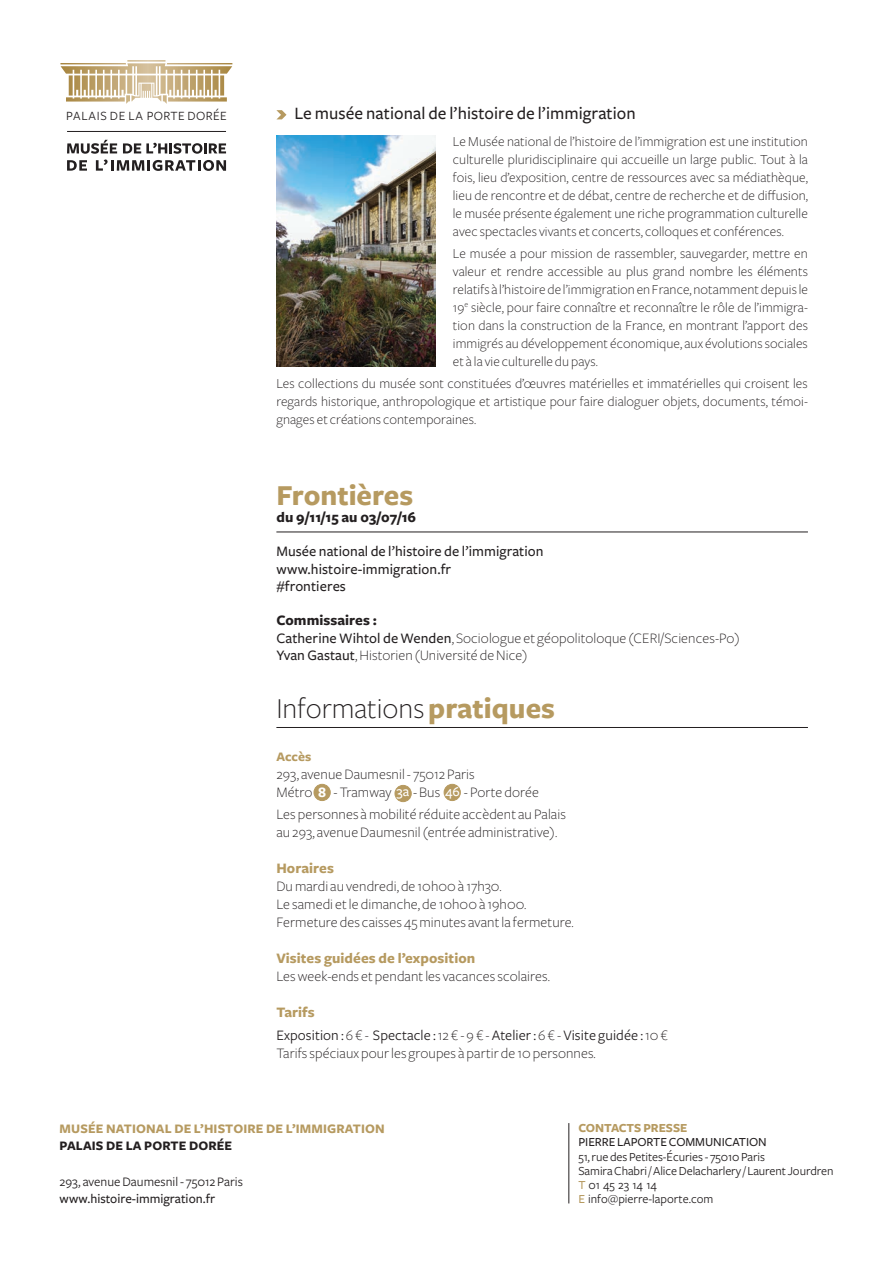
<style>
.page{position:relative;width:893px;height:1263px;background:#fff}
.page>*{position:absolute;margin:0;border:0;box-sizing:border-box;transform-origin:0 0}
.t1{font:300 30px "Freight Sans";color:#231f20}
.t2{font:700 30px "Freight Sans";color:#b69a60}
.t3{font:500 18px "Freight Sans";letter-spacing:.005em;color:#231f20}
.t4{font:300 15px/18px "Freight Sans";letter-spacing:.005em;color:#231f20}
.t5{font:500 15px/17.2px "Freight Sans";letter-spacing:.005em;color:#231f20}
.t6{font:15px/22.2px "Freight Sans";letter-spacing:.005em;color:#231f20}
.t7{font:700 15px "Freight Sans";letter-spacing:.005em;color:#b69a60}
.t8{font:700 15px "Freight Sans";color:#231f20}
.t9{font:300 14.25px/18px "Freight Sans";letter-spacing:.005em;color:#231f20;text-align:justify}
.t10{font:700 13.5px "Freight Sans";letter-spacing:.01em;color:#b69a60}
.t11{font:13.5px "Freight Sans";color:#231f20}
.t12{font:500 13.5px "Freight Sans";color:#231f20}
.t13{font:700 13.5px "Freight Sans";letter-spacing:.01em;color:#231f20}
.t14{font:13.05px "Freight Sans";letter-spacing:.03em;color:#231f20}
.t15{font:12.75px/14.2px "Freight Sans";letter-spacing:-.005em;color:#231f20}
.t16{font:500 12.75px "Freight Sans";letter-spacing:-.005em;color:#231f20}
.t17{font:700 12.75px "Freight Sans";letter-spacing:-.005em;color:#b69a60}
.s1{font-weight:700}
.s2{font-weight:500}
.s3{font-weight:700;color:#b69a60}
.s4{font-weight:700;color:#fff}
.s5{font-weight:500;font-size:14.25px;color:#fff}
.s6{font-weight:300}
.s7{font-weight:500;color:#b69a60}
</style>
<div class="page">
<div style="left:314px;top:784px;width:16px;height:16px;background:#b69a60;border-radius:50%"></div>
<div style="left:314px;top:784px;width:17px;height:17px;border:1px solid #b69a60;border-radius:50%"></div>
<div style="left:395px;top:785px;width:16px;height:17px;background:#b69a60;border-radius:50%"></div>
<div style="left:395px;top:785px;width:17px;height:17px;border:1px solid #b69a60;border-radius:50%"></div>
<div style="left:444px;top:784px;width:16px;height:16px;background:#b69a60;border-radius:50%"></div>
<div style="left:444px;top:784px;width:17px;height:17px;border:1px solid #b69a60;border-radius:50%"></div>
<hr style="left:276px;top:532px;width:532px;height:1px;background:#231f20">
<hr style="left:276px;top:727px;width:532px;height:1px;background:#231f20">
<svg style="left:60px;top:60px;width:173px;height:111px"></svg>
<hr style="left:67px;top:131px;width:159px;height:1px;background:#231f20">
<svg style="left:276px;top:110px;width:10px;height:9px"></svg>
<img style="left:276px;top:135px;width:160px;height:232px">
<hr style="left:568px;top:1123px;width:1px;height:80px;background:#231f20">
<p class="t14" style="left:66px;top:109px;width:162px">PALAIS DE LA PORTE DORÉE</p>
<p class="t3" style="left:294px;top:104px;width:343px">Le musée national de l’histoire de l’immigration</p>
<p class="t9" style="left:453px;top:133px;width:357px">Le Musée national de l’histoire de l’immigration est une institution culturelle pluridisciplinaire qui accueille un large public. Tout à la fois, lieu d’exposition, centre de ressources avec sa médiathèque, lieu de rencontre et de débat, centre de recherche et de diffusion, le musée présente également une riche programmation culturelle avec spectacles vivants et concerts, colloques et conférences.</p>
<p class="t9" style="left:453px;top:245px;width:357px">Le musée a pour mission de rassembler, sauvegarder, mettre en valeur et rendre accessible au plus grand nombre les éléments relatifs à l’histoire de l’immigration en France, notamment depuis le 19<sup>e</sup> siècle, pour faire connaître et reconnaître le rôle de l’immigra&shy;tion dans la construction de la France, en montrant l’apport des immigrés au développement économique, aux évolutions sociales et à la vie culturelle du pays.</p>
<p class="t9" style="left:276px;top:375px;width:533px">Les collections du musée sont constituées d’œuvres matérielles et immatérielles qui croisent les regards historique, anthropologique et artistique pour faire dialoguer objets, documents, témoi&shy;gnages et créations contemporaines.</p>
<h1 class="t2" style="left:276px;top:479px;width:138px">Frontières</h1>
<p class="t8" style="left:276px;top:509px;width:141px">du 9/11/15 au 03/07/16</p>
<p class="t5" style="left:276px;top:543px;width:269px">Musée national de l’histoire de l’immigration www.histoire-immigration.fr<br>#frontieres</p>
<p class="t4" style="left:276px;top:612px;width:465px;line-height:17.2px"><span class="s1">Commissaires :<br></span><span class="s2">Catherine Wihtol de Wenden</span>, Sociologue et géopolitoloque (CERI/Sciences-Po)<br><span class="s2">Yvan Gastaut</span>, Historien (Université de Nice)</p>
<h1 class="t1" style="left:276px;top:692px;width:280px">Informations <span class="s3">pratiques</span></h1>
<p class="t10" style="left:276px;top:749px;width:37px">Accès</p>
<p class="t4" style="left:276px;top:765px;width:264px">293, avenue Daumesnil - 75012 Paris<br>Métro <span class="s4">8</span> - Tramway <span class="s5">3a</span> - Bus <span class="s5">46</span> - Porte dorée</p>
<p class="t4" style="left:276px;top:806px;width:291px">Les personnes à mobilité réduite accèdent au Palais au 293, avenue Daumesnil (entrée administrative).</p>
<p class="t7" style="left:276px;top:860px;width:59px">Horaires</p>
<p class="t4" style="left:276px;top:878px;width:299px">Du mardi au vendredi, de 10h00 à 17h30.<br>Le samedi et le dimanche, de 10h00 à 19h00.<br>Fermeture des caisses 45 minutes avant la fermeture.</p>
<p class="t7" style="left:276px;top:950px;width:200px">Visites guidées de l’exposition</p>
<p class="t4" style="left:276px;top:968px;width:275px">Les week-ends et pendant les vacances scolaires.</p>
<p class="t6" style="left:276px;top:1002px;width:393px"><span class="s3">Tarifs<br></span>Exposition : <span class="s6">6 € -</span> Spectacle : <span class="s6">12 € - 9 € -</span> Atelier : <span class="s6">6 € -</span> Visite guidée : <span class="s6">10 €</span></p>
<p class="t4" style="left:276px;top:1044px;width:321px">Tarifs spéciaux pour les groupes à partir de 10 personnes.</p>
<p class="t10" style="left:60px;top:1121px;width:327px">MUSÉE NATIONAL DE L’HISTOIRE DE L’IMMIGRATION</p>
<p class="t13" style="left:60px;top:1139px;width:174px">PALAIS DE LA PORTE DORÉE</p>
<p class="t11" style="left:60px;top:1174px;width:185px">293, avenue Daumesnil - 75012 Paris</p>
<p class="t12" style="left:60px;top:1192px;width:157px">www.histoire-immigration.fr</p>
<p class="t17" style="left:578px;top:1121px;width:110px">CONTACTS PRESSE</p>
<p class="t16" style="left:578px;top:1135px;width:190px">PIERRE LAPORTE COMMUNICATION</p>
<p class="t15" style="left:578px;top:1150px;width:257px">51, rue des Petites-Écuries - 75010 Paris<br>Samira Chabri / Alice Delacharlery / Laurent Jourdren <span class="s7">T</span> 01 45 23 14 14<br><span class="s7">E</span> info@pierre-laporte.com</p>
</div>
